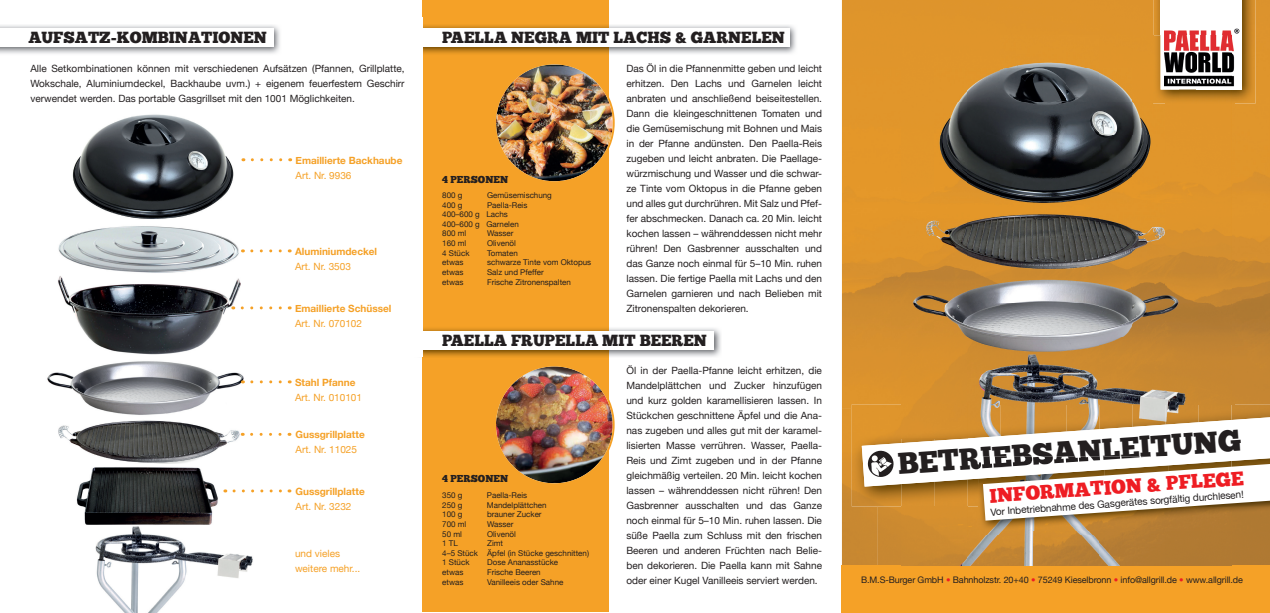
<style>
.page{position:relative;width:1270px;height:613px;background:#fff}
.page>*{position:absolute;margin:0;border:0;box-sizing:border-box;transform-origin:0 0}
.t1{font:29.8px "Chunk Five Ex";color:#231f20}
.t2{font:19.6px "Chunk Five Ex";color:#ee1d23}
.t3{font:16px "Chunk Five Ex";color:#231f20}
.t4{font:10px/15px "Helvetica Neue";color:#231f20;text-align:justify}
.t5{font:700 10px "Helvetica Neue";color:#f5a127}
.t6{font:10px/15px "Helvetica Neue";color:#f5a127}
.t7{font:10px "Chunk Five Ex";color:#231f20}
.t8{font:9px "Helvetica Neue";letter-spacing:-.01em;color:#231f20}
.t9{font:8px/9.6px "Helvetica Neue";color:#231f20}
.s1{color:#ee1d23}
</style>
<div class="page">
<div style="left:422px;top:0;width:187px;height:611px;background:#f5a127"></div>
<img style="left:497px;top:65px;width:116px;height:115px">
<div style="left:494px;top:62px;width:121px;height:121px;border:2px solid #f5a127;border-radius:50%"></div>
<img style="left:609px;top:25px;width:187px;height:29px">
<img style="left:422px;top:24px;width:187px;height:31px">
<div style="left:418px;top:28px;width:371px;height:19px;background:#fff"></div>
<img style="left:496px;top:366px;width:117px;height:117px;border-radius:57px">
<div style="left:494px;top:364px;width:121px;height:121px;border:2px solid #f5a127;border-radius:50%"></div>
<img style="left:609px;top:328px;width:112px;height:29px">
<img style="left:422px;top:326px;width:187px;height:31px">
<div style="left:418px;top:331px;width:296px;height:18px;background:#fff"></div>
<div style="left:842px;top:0;width:311px;height:68px;background:#de942b"></div>
<img style="left:1235px;top:0;width:35px;height:404px">
<img style="left:842px;top:68px;width:60px;height:340px">
<img style="left:902px;top:103px;width:333px;height:301px">
<img style="left:842px;top:408px;width:35px;height:156px">
<img style="left:877px;top:520px;width:25px;height:44px">
<img style="left:1231px;top:530px;width:39px;height:34px">
<img style="left:1153px;top:0;width:102px;height:103px">
<div style="left:1161px;top:0;width:81px;height:89px;background:#fff"></div>
<img style="left:1164px;top:30px;width:51px;height:5px">
<img style="left:1215px;top:28px;width:25px;height:29px">
<img style="left:1231px;top:57px;width:4px;height:29px">
<div style="left:842px;top:564px;width:428px;height:48px;background:#f5a127"></div>
<img style="left:902px;top:35px;width:277px;height:68px">
<img style="left:1179px;top:89px;width:52px;height:14px">
<img style="left:1161px;top:35px;width:35px;height:54px">
<img style="left:1164px;top:35px;width:67px;height:51px">
<img style="left:902px;top:520px;width:132px;height:15px">
<img style="left:1034px;top:530px;width:197px;height:5px">
<img style="left:902px;top:535px;width:329px;height:29px">
<img style="left:852px;top:404px;width:50px;height:102px">
<img style="left:1231px;top:404px;width:39px;height:10px">
<img style="left:902px;top:404px;width:99px;height:10px">
<img style="left:1001px;top:404px;width:33px;height:10px">
<img style="left:1034px;top:404px;width:33px;height:10px">
<img style="left:1067px;top:404px;width:33px;height:10px">
<img style="left:1100px;top:404px;width:32px;height:10px">
<img style="left:1132px;top:404px;width:33px;height:10px">
<img style="left:1165px;top:404px;width:33px;height:10px">
<img style="left:1198px;top:404px;width:33px;height:10px">
<img style="left:1231px;top:520px;width:39px;height:10px">
<img style="left:978px;top:520px;width:253px;height:10px">
<svg style="left:862px;top:414px;width:408px;height:106px"></svg>
<img style="left:58px;top:420px;width:234px;height:44px">
<img style="left:58px;top:226px;width:183px;height:128px">
<img style="left:0;top:25px;width:280px;height:29px">
<div style="left:0;top:28px;width:273px;height:19px;background:#fff"></div>
<img style="left:72px;top:114px;width:174px;height:105px">
<svg style="left:252px;top:158px;width:39px;height:3px"></svg>
<svg style="left:252px;top:249px;width:38px;height:3px"></svg>
<svg style="left:242px;top:306px;width:48px;height:3px"></svg>
<svg style="left:252px;top:432px;width:38px;height:3px"></svg>
<img style="left:76px;top:467px;width:142px;height:58px">
<img style="left:95px;top:526px;width:158px;height:86px">
<svg style="left:234px;top:489px;width:56px;height:3px"></svg>
<img style="left:47px;top:361px;width:215px;height:54px">
<svg style="left:252px;top:380px;width:38px;height:3px"></svg>
<h3 class="t3" style="left:28px;top:26px;width:240px">AUFSATZ-KOMBINATIONEN</h3>
<p class="t4" style="left:30px;top:61px;width:376px">Alle Setkombinationen können mit verschiedenen Aufsätzen (Pfannen, Grillplatte, Wokschale, Aluminiumdeckel, Backhaube uvm.) + eigenem feuerfestem Geschirr verwendet werden. Das portable Gasgrillset mit den 1001 Möglichkeiten.</p>
<p class="t5" style="left:296px;top:154px;width:108px">Emaillierte Backhaube</p>
<p class="t6" style="left:296px;top:167px;width:57px">Art. Nr. 9936</p>
<p class="t5" style="left:295px;top:245px;width:84px">Aluminiumdeckel</p>
<p class="t6" style="left:295px;top:259px;width:57px">Art. Nr. 3503</p>
<p class="t5" style="left:295px;top:302px;width:98px">Emaillierte Schüssel</p>
<p class="t6" style="left:295px;top:315px;width:69px">Art. Nr. 070102</p>
<p class="t5" style="left:295px;top:376px;width:62px">Stahl Pfanne</p>
<p class="t6" style="left:295px;top:389px;width:69px">Art. Nr. 010101</p>
<p class="t5" style="left:296px;top:428px;width:71px">Gussgrillplatte</p>
<p class="t6" style="left:296px;top:442px;width:63px">Art. Nr. 11025</p>
<p class="t5" style="left:296px;top:485px;width:71px">Gussgrillplatte</p>
<p class="t6" style="left:296px;top:498px;width:57px">Art. Nr. 3232</p>
<p class="t6" style="left:295px;top:545px;width:67px">und vieles weitere mehr...</p>
<h3 class="t3" style="left:442px;top:26px;width:344px">PAELLA NEGRA MIT LACHS &amp; GARNELEN</h3>
<p class="t7" style="left:442px;top:172px;width:67px">4 PERSONEN</p>
<p class="t9" style="left:442px;top:190px;width:22px">800 g</p>
<p class="t9" style="left:487px;top:190px;width:66px">Gemüsemischung</p>
<p class="t9" style="left:442px;top:200px;width:22px">400 g</p>
<p class="t9" style="left:442px;top:200px;width:87px;text-indent:45px">Paella-Reis<br>400–600 g Lachs<br>400–600 g Garnelen<br>800 ml</p>
<p class="t9" style="left:487px;top:228px;width:28px">Wasser</p>
<p class="t9" style="left:442px;top:238px;width:26px">160 ml</p>
<p class="t9" style="left:487px;top:238px;width:30px">Olivenöl</p>
<p class="t9" style="left:442px;top:248px;width:29px">4 Stück</p>
<p class="t9" style="left:487px;top:248px;width:32px">Tomaten</p>
<p class="t9" style="left:442px;top:257px;width:23px">etwas</p>
<p class="t9" style="left:487px;top:257px;width:106px">schwarze Tinte vom Oktopus</p>
<p class="t9" style="left:442px;top:267px;width:23px">etwas</p>
<p class="t9" style="left:487px;top:267px;width:58px">Salz und Pfeffer</p>
<p class="t9" style="left:442px;top:276px;width:23px">etwas</p>
<p class="t9" style="left:487px;top:276px;width:85px">Frische Zitronenspalten</p>
<p class="t4" style="left:626px;top:61px;width:197px">Das Öl in die Pfannenmitte geben und leicht erhitzen. Den Lachs und Garnelen leicht anbraten und anschließend beiseitestellen.<br>Dann die kleingeschnittenen Tomaten und die Gemüsemischung mit Bohnen und Mais in der Pfanne andünsten. Den Paella-Reis zugeben und leicht anbraten. Die Paellage&shy;würzmischung und Wasser und die schwar&shy;ze Tinte vom Oktopus in die Pfanne geben und alles gut durchrühren. Mit Salz und Pfef&shy;fer abschmecken. Danach ca. 20 Min. leicht kochen lassen – währenddessen nicht mehr rühren! Den Gasbrenner ausschalten und das Ganze noch einmal für 5–10 Min. ruhen lassen. Die fertige Paella mit Lachs und den Garnelen garnieren und nach Belieben mit Zitronenspalten dekorieren.</p>
<h3 class="t3" style="left:442px;top:328px;width:266px">PAELLA FRUPELLA MIT BEEREN</h3>
<p class="t4" style="left:626px;top:362px;width:197px">Öl in der Paella-Pfanne leicht erhitzen, die Mandelplättchen und Zucker hinzufügen und kurz golden karamellisieren lassen. In Stückchen geschnittene Äpfel und die Ana&shy;nas zugeben und alles gut mit der karamel&shy;lisierten Masse verrühren. Wasser, Paella-Reis und Zimt zugeben und in der Pfanne gleichmäßig verteilen. 20 Min. leicht kochen lassen – währenddessen nicht rühren! Den Gasbrenner ausschalten und das Ganze noch einmal für 5–10 Min. ruhen lassen. Die süße Paella zum Schluss mit den frischen Beeren und anderen Früchten nach Belie&shy;ben dekorieren. Die Paella kann mit Sahne oder einer Kugel Vanilleeis serviert werden.</p>
<p class="t7" style="left:442px;top:470px;width:67px">4 PERSONEN</p>
<p class="t9" style="left:442px;top:490px;width:22px">350 g</p>
<p class="t9" style="left:487px;top:490px;width:42px">Paella-Reis</p>
<p class="t9" style="left:442px;top:499px;width:22px">250 g</p>
<p class="t9" style="left:487px;top:499px;width:61px">Mandelplättchen</p>
<p class="t9" style="left:442px;top:509px;width:22px">100 g</p>
<p class="t9" style="left:487px;top:509px;width:56px">brauner Zucker</p>
<p class="t9" style="left:442px;top:519px;width:26px">700 ml</p>
<p class="t9" style="left:487px;top:519px;width:28px">Wasser</p>
<p class="t9" style="left:442px;top:528px;width:21px">50 ml</p>
<p class="t9" style="left:487px;top:528px;width:30px">Olivenöl</p>
<p class="t9" style="left:442px;top:538px;width:17px">1 TL</p>
<p class="t9" style="left:442px;top:538px;width:148px;text-indent:45px">Zimt<br>4–5 Stück Äpfel (in Stücke geschnitten)<br>1 Stück</p>
<p class="t9" style="left:487px;top:557px;width:73px">Dose Ananasstücke</p>
<p class="t9" style="left:442px;top:567px;width:23px">etwas</p>
<p class="t9" style="left:487px;top:567px;width:55px">Frische Beeren</p>
<p class="t9" style="left:442px;top:576px;width:23px">etwas</p>
<p class="t9" style="left:487px;top:576px;width:78px">Vanilleeis oder Sahne</p>
<h1 class="t1" style="left:897px;top:441px;width:345px;rotate:-4deg">BETRIEBSANLEITUNG</h1>
<h2 class="t2" style="left:989px;top:480px;width:256px;rotate:-4deg">INFORMATION &amp; PFLEGE</h2>
<p class="t4" style="left:990px;top:504px;width:255px;rotate:-4deg">Vor Inbetriebnahme des Gasgerätes sorgfältig durchlesen!</p>
<p class="t8" style="left:861px;top:574px;width:383px">B.M.S-Burger GmbH <span class="s1">•</span> Bahnholzstr. 20+40 <span class="s1">•</span> 75249 Kieselbronn <span class="s1">•</span> info@allgrill.de <span class="s1">•</span> www.allgrill.de</p>
</div>
